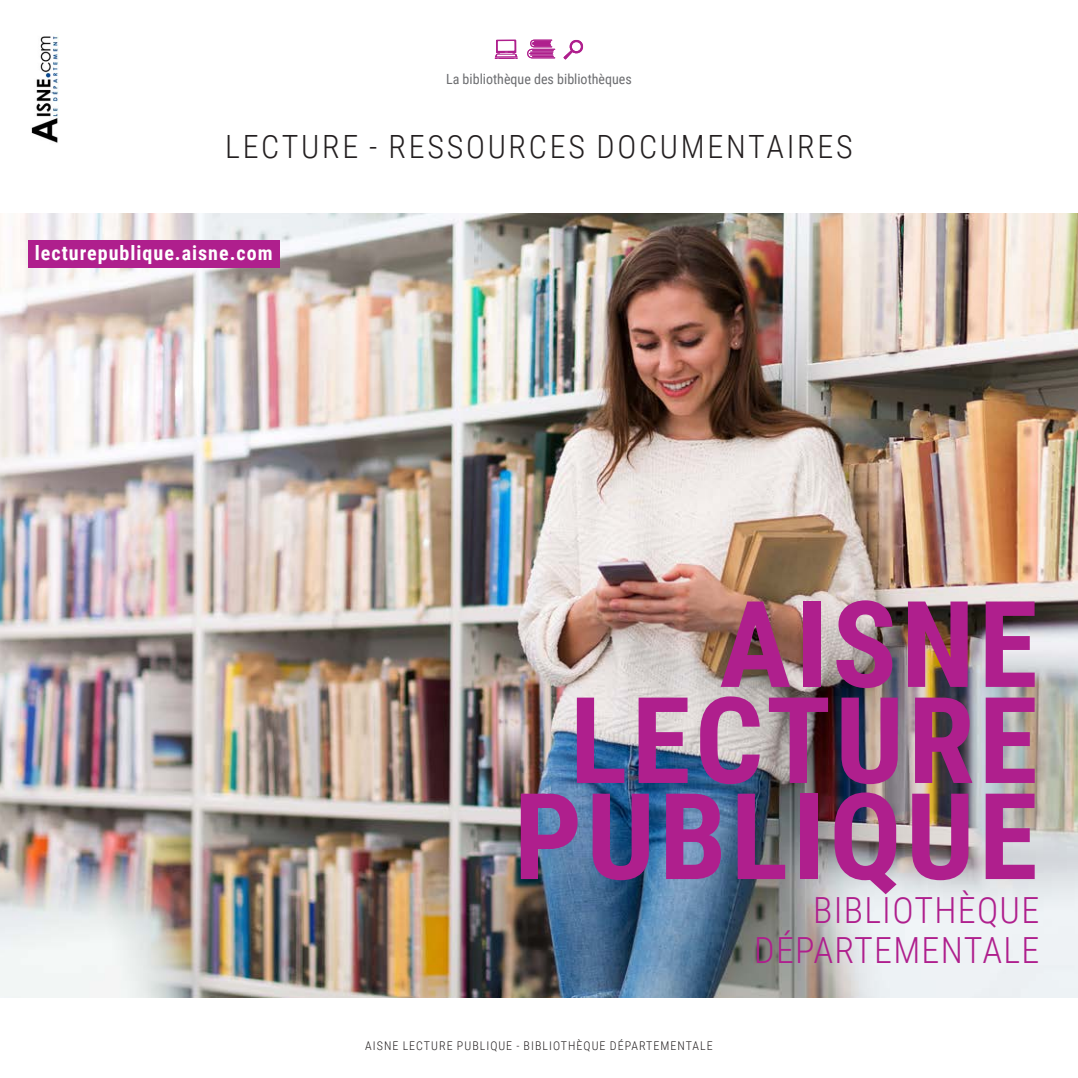
<style>
.page{position:relative;width:1078px;height:1078px;background:#fff}
.page>*{position:absolute;margin:0;border:0;box-sizing:border-box;transform-origin:0 0}
.t1{font:700 120px "Roboto Condensed";letter-spacing:.035em;color:#af1f8d}
.t2{font:300 36px "Roboto Condensed";letter-spacing:.035em;color:#af1f8d}
.t3{font:300 32px "Roboto Condensed";letter-spacing:.085em;color:#231f20}
.t4{font:700 20px "Roboto Condensed";letter-spacing:.05em;color:#fff}
.t5{font:14px "Roboto Condensed";color:#6c6d70}
.t6{font:300 12px "Roboto Condensed";letter-spacing:.085em;color:#231f20}
</style>
<div class="page">
<img style="left:0;top:214px;width:1077px;height:782px">
<div style="left:29px;top:240px;width:251px;height:28px;background:#af1f8d"></div>
<svg style="left:495px;top:40px;width:22px;height:19px"></svg>
<svg style="left:563px;top:39px;width:20px;height:20px"></svg>
<svg style="left:527px;top:40px;width:28px;height:19px"></svg>
<img style="left:31px;top:36px;width:28px;height:107px">
<p class="t5" style="left:446px;top:69px;width:187px">La bibliothèque des bibliothèques</p>
<p class="t3" style="left:225px;top:124px;width:629px">LECTURE - RESSOURCES DOCUMENTAIRES</p>
<p class="t4" style="left:35px;top:239px;width:239px">lecturepublique.aisne.com</p>
<p class="t1" style="left:719px;top:560px;width:320px">AISNE</p>
<p class="t1" style="left:570px;top:656px;width:469px">LECTURE</p>
<p class="t1" style="left:514px;top:752px;width:525px">PUBLIQUE</p>
<p class="t2" style="left:813px;top:885px;width:227px">BIBLIOTHÈQUE</p>
<p class="t2" style="left:754px;top:925px;width:286px">DÉPARTEMENTALE</p>
<p class="t6" style="left:365px;top:1036px;width:349px">AISNE LECTURE PUBLIQUE - BIBLIOTHÈQUE DÉPARTEMENTALE</p>
</div>
